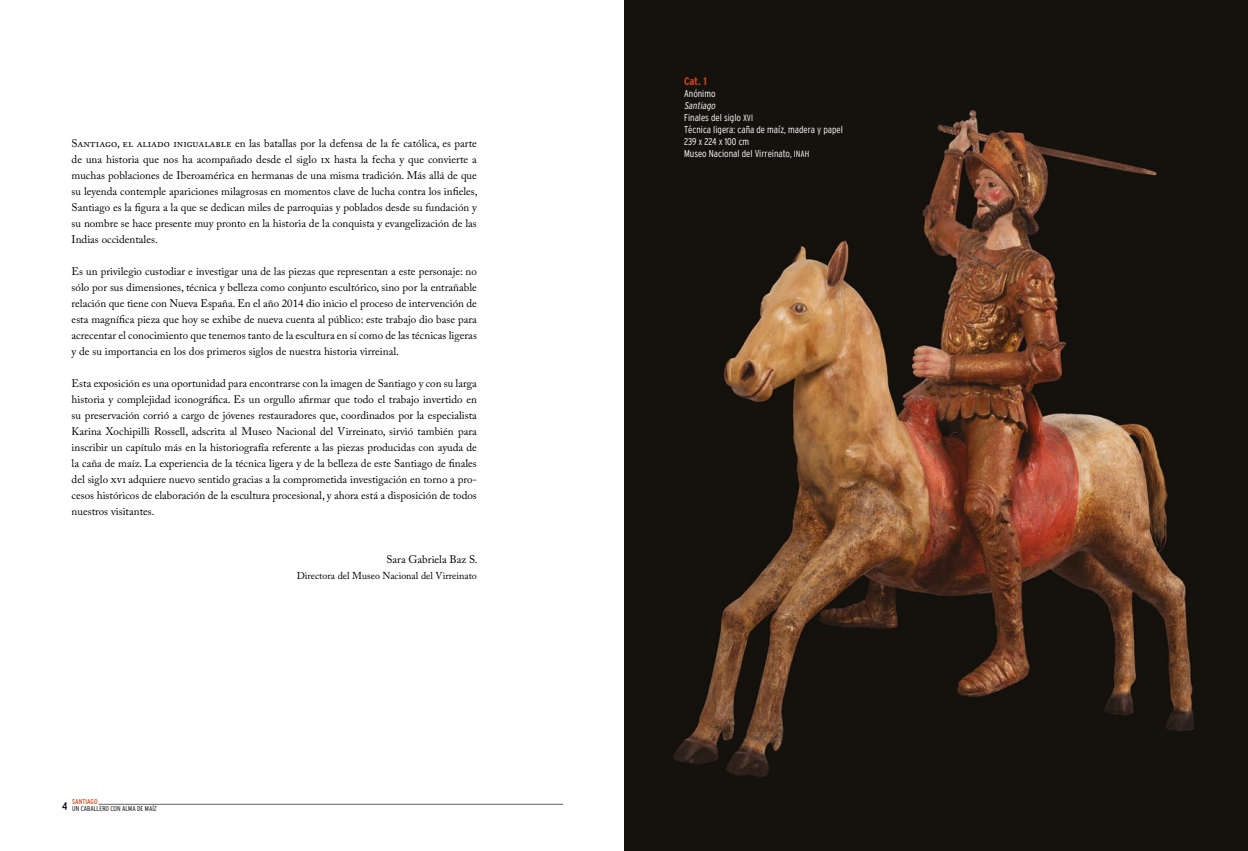
<style>
.page{position:relative;width:1248px;height:851px;background:#fff}
.page>*{position:absolute;margin:0;border:0;box-sizing:border-box;transform-origin:0 0}
.t1{font:11px/16px "Adobe Caslon Pro";color:#000;text-align:justify}
.t2{font:700 condensed 11px "Interstate";color:#d4451c}
.t3{font:condensed 11px "Interstate";color:#000}
.t4{font:300 condensed 10px/12px "Interstate";color:#fff}
.t5{font:10px "Adobe Caslon Pro";color:#000}
.t6{font:300 condensed 7px "Interstate";color:#000}
.t7{font:condensed 7px "Interstate";color:#d4451c}
.s1{font-style:italic}
.s2{font-family:"Interstate Light Condensed SC900";font-weight:400;font-stretch:normal;font-size:9px}
</style>
<div class="page">
<hr style="left:98px;top:804px;width:465px;height:1px;background:#646363">
<img style="left:624px;top:0;width:623px;height:850px">
<p class="t1" style="left:72px;top:135px;width:407px">Santiago, el aliado inigualable en las batallas por la defensa de la fe católica, es parte de una historia que nos ha acompañado desde el siglo ix hasta la fecha y que convierte a muchas poblaciones de Iberoamérica en hermanas de una misma tradición. Más allá de que su leyenda contemple apariciones milagrosas en momentos clave de lucha contra los infieles, Santiago es la figura a la que se dedican miles de parroquias y poblados desde su fundación y su nombre se hace presente muy pronto en la historia de la conquista y evangelización de las Indias occidentales.</p>
<p class="t1" style="left:72px;top:263px;width:407px">Es un privilegio custodiar e investigar una de las piezas que representan a este personaje: no sólo por sus dimensiones, técnica y belleza como conjunto escultórico, sino por la entrañable relación que tiene con Nueva España. En el año 2014 dio inicio el proceso de intervención de esta magnífica pieza que hoy se exhibe de nueva cuenta al público: este trabajo dio base para acrecentar el conocimiento que tenemos tanto de la escultura en sí como de las técnicas ligeras y de su importancia en los dos primeros siglos de nuestra historia virreinal.</p>
<p class="t1" style="left:72px;top:375px;width:407px">Esta exposición es una oportunidad para encontrarse con la imagen de Santiago y con su larga historia y complejidad iconográfica. Es un orgullo afirmar que todo el trabajo invertido en su preservación corrió a cargo de jóvenes restauradores que, coordinados por la especialista Karina Xochipilli Rossell, adscrita al Museo Nacional del Virreinato, sirvió también para inscribir un capítulo más en la historiografía referente a las piezas producidas con ayuda de la caña de maíz. La experiencia de la técnica ligera y de la belleza de este Santiago de finales del siglo xvi adquiere nuevo sentido gracias a la comprometida investigación en torno a pro&shy;cesos históricos de elaboración de la escultura procesional, y ahora está a disposición de todos nuestros visitantes.</p>
<p class="t1" style="left:386px;top:551px;width:93px">Sara Gabriela Baz S.</p>
<p class="t5" style="left:297px;top:570px;width:182px">Directora del Museo Nacional del Virreinato</p>
<p class="t3" style="left:62px;top:799px;width:7px">4</p>
<p class="t7" style="left:72px;top:798px;width:27px">SANTIAGO</p>
<p class="t6" style="left:72px;top:805px;width:86px">UN CABALLERO CON ALMA DE MAÍZ</p>
<p class="t2" style="left:684px;top:74px;width:24px">Cat. 1</p>
<p class="t4" style="left:684px;top:87px;width:33px">Anónimo</p>
<p class="t4" style="left:684px;top:99px;width:160px"><span class="s1">Santiago<br></span>Finales del siglo <span class="s2">XVI<br></span>Técnica ligera: caña de maíz, madera y papel<br>239 x 224 x 100 cm<br>Museo Nacional del Virreinato, <span class="s2">INAH</span></p>
</div>
